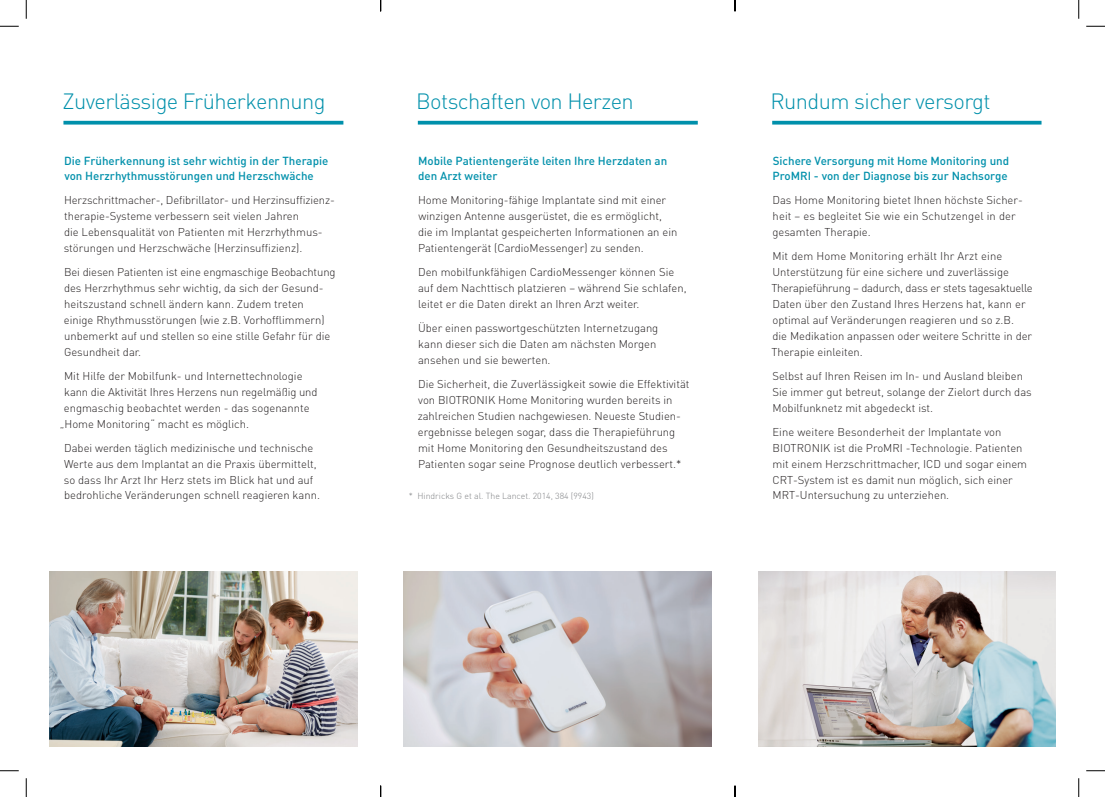
<style>
.page{position:relative;width:1105px;height:797px;background:#fff}
.page>*{position:absolute;margin:0;border:0;box-sizing:border-box;transform-origin:0 0}
.t1{font:300 21.88px "DIN Pro";letter-spacing:-.025em;color:#0090ab}
.t2{font:500 11.5px/16px "DIN Pro";color:#0090ab}
.t3{font:300 11.25px/16px "DIN Pro";color:#231f20}
.t4{font:300 8.75px "DIN Pro";color:#808285}
</style>
<div class="page">
<img style="left:404px;top:571px;width:308px;height:175px">
<img style="left:758px;top:571px;width:298px;height:175px">
<svg style="left:63px;top:121px;width:280px;height:4px"></svg>
<svg style="left:418px;top:121px;width:280px;height:4px"></svg>
<svg style="left:772px;top:121px;width:269px;height:4px"></svg>
<img style="left:49px;top:571px;width:309px;height:175px">
<svg style="left:0;top:25px;width:19px;height:2px"></svg>
<svg style="left:1086px;top:25px;width:19px;height:2px"></svg>
<svg style="left:0;top:770px;width:19px;height:1px"></svg>
<svg style="left:1086px;top:770px;width:19px;height:1px"></svg>
<svg style="left:25px;top:0;width:2px;height:19px"></svg>
<svg style="left:25px;top:778px;width:2px;height:19px"></svg>
<svg style="left:1078px;top:0;width:1px;height:19px"></svg>
<svg style="left:1078px;top:778px;width:1px;height:19px"></svg>
<svg style="left:380px;top:785px;width:1px;height:12px"></svg>
<svg style="left:734px;top:0;width:2px;height:11px"></svg>
<svg style="left:734px;top:785px;width:2px;height:12px"></svg>
<h1 class="t1" style="left:63px;top:86px;width:265px">Zuverlässige Früherkennung</h1>
<p class="t2" style="left:64px;top:152px;width:266px">Die Früherkennung ist sehr wichtig in der Therapie von Herzrhythmusstörungen und Herzschwäche</p>
<p class="t3" style="left:64px;top:192px;width:272px">Herzschrittmacher-, Defibrillator- und Herzinsuffizienz&shy;therapie-Systeme verbessern seit vielen Jahren<br>die Lebensqualität von Patienten mit Herzrhythmus&shy;störungen und Herzschwäche (Herzinsuffizienz).</p>
<p class="t3" style="left:64px;top:264px;width:273px">Bei diesen Patienten ist eine engmaschige Beobachtung des Herzrhythmus sehr wichtig, da sich der Gesund&shy;heitszustand schnell ändern kann. Zudem treten einige Rhythmusstörungen (wie z.B. Vorhofflimmern) unbemerkt auf und stellen so eine stille Gefahr für die Gesundheit dar.</p>
<p class="t3" style="left:64px;top:367px;width:240px">Mit Hilfe der Mobilfunk- und Internettechnologie</p>
<p class="t3" style="left:64px;top:383px;width:255px">kann die Aktivität Ihres Herzens nun regelmäßig und</p>
<p class="t3" style="left:64px;top:399px;width:247px">engmaschig beobachtet werden - das sogenannte</p>
<p class="t3" style="left:60px;top:415px;width:191px">„Home Monitoring“ macht es möglich.</p>
<p class="t3" style="left:64px;top:439px;width:258px">Dabei werden täglich medizinische und technische Werte aus dem Implantat an die Praxis übermittelt, so dass Ihr Arzt Ihr Herz stets im Blick hat und auf bedrohliche Veränderungen schnell reagieren kann.</p>
<h1 class="t1" style="left:416px;top:86px;width:219px">Botschaften von Herzen</h1>
<p class="t2" style="left:418px;top:152px;width:251px">Mobile Patientengeräte leiten Ihre Herzdaten an den Arzt weiter</p>
<p class="t3" style="left:418px;top:192px;width:261px">Home Monitoring-fähige Implantate sind mit einer winzigen Antenne ausgerüstet, die es ermöglicht, die im Implantat gespeicherten Informationen an ein Patientengerät (CardioMessenger) zu senden.</p>
<p class="t3" style="left:418px;top:264px;width:270px">Den mobilfunkfähigen CardioMessenger können Sie auf dem Nachttisch platzieren – während Sie schlafen, leitet er die Daten direkt an Ihren Arzt weiter.</p>
<p class="t3" style="left:418px;top:319px;width:242px">Über einen passwortgeschützten Internetzugang kann dieser sich die Daten am nächsten Morgen ansehen und sie bewerten.</p>
<p class="t3" style="left:418px;top:375px;width:273px">Die Sicherheit, die Zuverlässigkeit sowie die Effektivität von BIOTRONIK Home Monitoring wurden bereits in zahlreichen Studien nachgewiesen. Neueste Studien&shy;ergebnisse belegen sogar, dass die Therapieführung mit Home Monitoring den Gesundheitszustand des Patienten sogar seine Prognose deutlich verbessert.*</p>
<p class="t4" style="left:409px;top:490px;width:186px">* Hindricks G et al. The Lancet. 2014, 384 (9943)</p>
<h1 class="t1" style="left:770px;top:86px;width:222px">Rundum sicher versorgt</h1>
<p class="t2" style="left:773px;top:152px;width:238px">Sichere Versorgung mit Home Monitoring und<br>ProMRI - von der Diagnose bis zur Nachsorge</p>
<p class="t3" style="left:772px;top:192px;width:252px">Das Home Monitoring bietet Ihnen höchste Sicher&shy;heit – es begleitet Sie wie ein Schutzengel in der gesamten Therapie.</p>
<p class="t3" style="left:771px;top:248px;width:263px">Mit dem Home Monitoring erhält Ihr Arzt eine Unterstützung für eine sichere und zuverlässige Therapieführung – dadurch, dass er stets tagesaktuelle Daten über den Zustand Ihres Herzens hat, kann er optimal auf Veränderungen reagieren und so z.B.<br>die Medikation anpassen oder weitere Schritte in der Therapie einleiten.</p>
<p class="t3" style="left:772px;top:367px;width:261px">Selbst auf Ihren Reisen im In- und Ausland bleiben<br>Sie immer gut betreut, solange der Zielort durch das<br>Mobilfunknetz mit abgedeckt ist.</p>
<p class="t3" style="left:772px;top:423px;width:256px">Eine weitere Besonderheit der Implantate von BIOTRONIK ist die ProMRI -Technologie. Patienten mit einem Herzschrittmacher, ICD und sogar einem CRT-System ist es damit nun möglich, sich einer MRT-Untersuchung zu unterziehen.</p>
</div>
